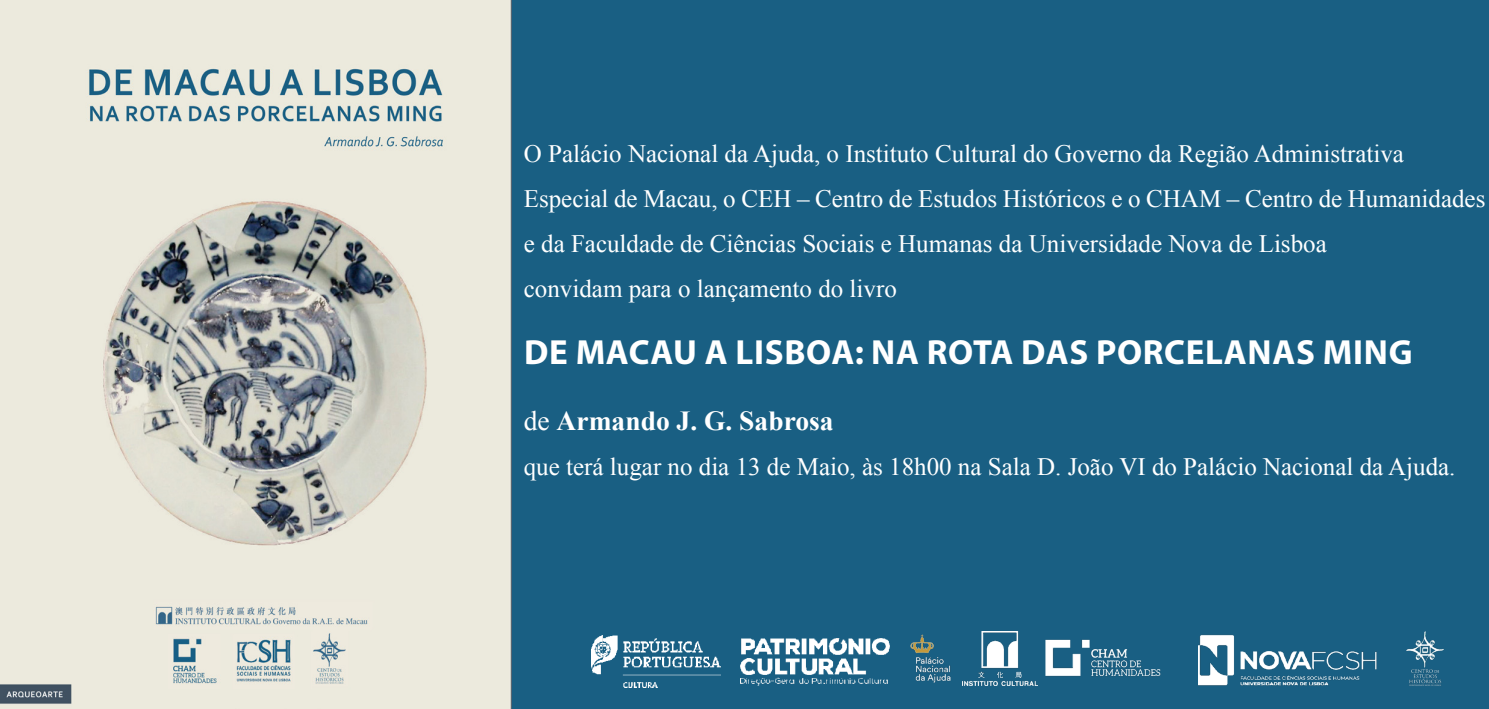
<style>
.page{position:relative;width:1489px;height:709px;background:#fff}
.page>*{position:absolute;margin:0;border:0;box-sizing:border-box;transform-origin:0 0}
.t1{font:700 35px "Myriad Pro";letter-spacing:.02em;color:#fff}
.t2{font:700 27.5px "Times New Roman";color:#fff}
.t3{font:25px/45px "Times New Roman";color:#fff}
.s1{font-weight:400}
</style>
<div class="page">
<div style="left:37px;top:0;width:1451px;height:709px;background:#195f83"></div>
<img style="left:0;top:0;width:511px;height:709px">
<img style="left:591px;top:636px;width:129px;height:51px">
<img style="left:740px;top:638px;width:149px;height:47px">
<img style="left:910px;top:634px;width:41px;height:49px">
<img style="left:962px;top:632px;width:74px;height:53px">
<img style="left:1036px;top:639px;width:125px;height:47px">
<img style="left:1198px;top:635px;width:178px;height:51px">
<img style="left:1406px;top:631px;width:38px;height:55px">
<p class="t3" style="left:524px;top:131px;width:881px">O Palácio Nacional da Ajuda, o Instituto Cultural do Governo da Região Administrativa</p>
<p class="t3" style="left:524px;top:176px;width:963px">Especial de Macau, o CEH – Centro de Estudos Históricos e o CHAM – Centro de Humanidades e da Faculdade de Ciências Sociais e Humanas da Universidade Nova de Lisboa</p>
<p class="t3" style="left:524px;top:266px;width:374px">convidam para o lançamento do livro</p>
<p class="t1" style="left:524px;top:329px;width:889px">DE MACAU A LISBOA: NA ROTA DAS PORCELANAS MING</p>
<p class="t2" style="left:524px;top:401px;width:311px"><span class="s1">de</span> Armando J. G. Sabrosa</p>
<p class="t3" style="left:524px;top:443px;width:933px">que terá lugar no dia 13 de Maio, às 18h00 na Sala D. João VI do Palácio Nacional da Ajuda.</p>
</div>
